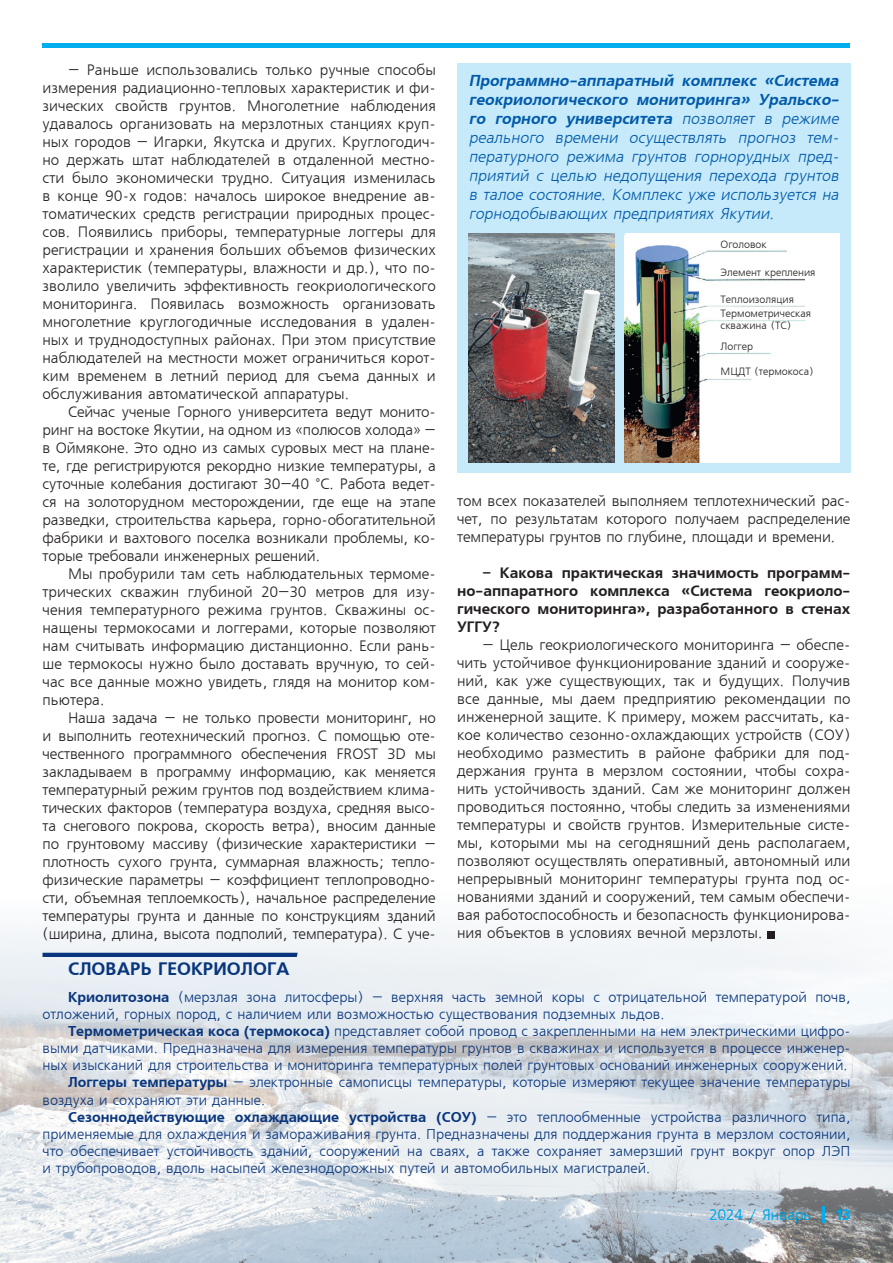
<style>
.page{position:relative;width:893px;height:1263px;background:#fff}
.page>*{position:absolute;margin:0;border:0;box-sizing:border-box;transform-origin:0 0}
.t1{font:18px "AXP Free Set C Bold";color:#08357c}
.t2{font:italic 15.75px/18.9px "Free Set CTT";color:#015aaa;text-align:justify}
.t3{font:15px/18px "Free Set CTT";letter-spacing:-.005em;color:#231f20;text-align:justify}
.t4{font:15px/18px "AXP Free Set C Bold";color:#231f20;text-align:justify}
.t5{font:15px "Free Set Cyrillic";color:#00aeef}
.t6{font:15px "Free Set Bold Cyrillic";color:#00aeef}
.t7{font:14.25px/17.1px "Free Set CTT";color:#08357c}
.t8{font:10.5px "Free Set CTT";color:#231f20}
.s1{font-family:"AXP Free Set C Bold"}
</style>
<div class="page">
<hr style="left:43px;top:44px;width:807px;height:4px;background:#00aeef">
<img style="left:0;top:929px;width:893px;height:334px">
<div style="left:457px;top:64px;width:393px;height:409px;background:#c6eafa"></div>
<div style="left:625px;top:233px;width:215px;height:230px;background:#fff"></div>
<img style="left:625px;top:245px;width:179px;height:218px">
<img style="left:469px;top:233px;width:145px;height:230px">
<svg style="left:43px;top:953px;width:255px;height:4px"></svg>
<div style="left:767px;top:931px;width:7px;height:8px;background:#231f20"></div>
<svg style="left:822px;top:1206px;width:2px;height:16px"></svg>
<p class="t3" style="left:43px;top:61px;width:395px;text-indent:26px">– Раньше использовались только ручные способы измерения радиационно-тепловых характеристик и фи&shy;зических свойств грунтов. Многолетние наблюдения удавалось организовать на мерзлотных станциях круп&shy;ных городов – Игарки, Якутска и других. Круглогодич&shy;но держать штат наблюдателей в отдаленной местно&shy;сти было экономически трудно. Ситуация изменилась в конце 90-х годов: началось широкое внедрение ав&shy;томатических средств регистрации природных процес&shy;сов. Появились приборы, температурные логгеры для регистрации и хранения больших объемов физических характеристик (температуры, влажности и др.), что по&shy;зволило увеличить эффективность геокриологического мониторинга. Появилась возможность организовать многолетние круглогодичные исследования в удален&shy;ных и труднодоступных районах. При этом присутствие наблюдателей на местности может ограничиться корот&shy;ким временем в летний период для съема данных и обслуживания автоматической аппаратуры.</p>
<p class="t3" style="left:43px;top:403px;width:395px;text-indent:26px">Сейчас ученые Горного университета ведут монито&shy;ринг на востоке Якутии, на одном из «полюсов холода» – в Оймяконе. Это одно из самых суровых мест на плане&shy;те, где регистрируются рекордно низкие температуры, а суточные колебания достигают 30–40 °С. Работа ведет&shy;ся на золоторудном месторождении, где еще на этапе разведки, строительства карьера, горно-обогатительной фабрики и вахтового поселка возникали проблемы, ко&shy;торые требовали инженерных решений.</p>
<p class="t3" style="left:43px;top:565px;width:395px;text-indent:26px">Мы пробурили там сеть наблюдательных термоме&shy;трических скважин глубиной 20–30 метров для изу&shy;чения температурного режима грунтов. Скважины ос&shy;нащены термокосами и логгерами, которые позволяют нам считывать информацию дистанционно. Если рань&shy;ше термокосы нужно было доставать вручную, то сей&shy;час все данные можно увидеть, глядя на монитор ком&shy;пьютера.</p>
<p class="t3" style="left:43px;top:709px;width:395px;text-indent:26px">Наша задача – не только провести мониторинг, но и выполнить геотехнический прогноз. С помощью оте&shy;чественного программного обеспечения FROST 3D мы закладываем в программу информацию, как меняется температурный режим грунтов под воздействием клима&shy;тических факторов (температура воздуха, средняя высо&shy;та снегового покрова, скорость ветра), вносим данные по грунтовому массиву (физические характеристики – плотность сухого грунта, суммарная влажность; тепло&shy;физические параметры – коэффициент теплопроводно&shy;сти, объемная теплоемкость), начальное распределение температуры грунта и данные по конструкциям зданий (ширина, длина, высота подполий, температура). С уче-</p>
<p class="t1" style="left:68px;top:958px;width:223px">СЛОВАРЬ ГЕОКРИОЛОГА</p>
<p class="t7" style="left:43px;top:989px;width:809px;text-indent:26px"><span class="s1">Криолитозона</span> (мерзлая зона литосферы) – верхняя часть земной коры с отрицательной температурой почв, отложений, горных пород, с наличием или возможностью существования подземных льдов.</p>
<p class="t7" style="left:43px;top:1023px;width:809px;text-align:justify;text-indent:26px"><span class="s1">Термометрическая коса (термокоса)</span> представляет собой провод с закрепленными на нем электрическими цифро&shy;выми датчиками. Предназначена для измерения температуры грунтов в скважинах и используется в процессе инженер&shy;ных изысканий для строительства и мониторинга температурных полей грунтовых оснований инженерных сооружений.</p>
<p class="t7" style="left:43px;top:1075px;width:809px;text-indent:26px"><span class="s1">Логгеры температуры</span> – электронные самописцы температуры, которые измеряют текущее значение температуры воздуха и сохраняют эти данные.</p>
<p class="t7" style="left:43px;top:1109px;width:809px;text-align:justify;text-indent:26px"><span class="s1">Сезоннодействующие охлаждающие устройства (СОУ)</span> – это теплообменные устройства различного типа, применяемые для охлаждения и замораживания грунта. Предназначены для поддержания грунта в мерзлом состоянии, что обеспечивает устойчивость зданий, сооружений на сваях, а также сохраняет замерзший грунт вокруг опор ЛЭП и трубопроводов, вдоль насыпей железнодорожных путей и автомобильных магистралей.</p>
<p class="t2" style="left:469px;top:72px;width:375px"><span class="s1">Программно-аппаратный комплекс «Система геокриологического мониторинга» Уральско&shy;го горного университета</span> позволяет в режиме реального времени осуществлять прогноз тем&shy;пературного режима грунтов горнорудных пред&shy;приятий с целью недопущения перехода грунтов в талое состояние. Комплекс уже используется на горнодобывающих предприятиях Якутии.</p>
<p class="t8" style="left:720px;top:239px;width:48px">Оголовок</p>
<p class="t8" style="left:720px;top:267px;width:96px">Элемент крепления</p>
<p class="t8" style="left:720px;top:294px;width:75px">Теплоизоляция</p>
<p class="t8" style="left:720px;top:341px;width:34px">Логгер</p>
<p class="t8" style="left:720px;top:366px;width:95px">МЦДТ (термокоса)</p>
<p class="t8" style="left:720px;top:308px;width:92px">Термометрическая</p>
<p class="t8" style="left:720px;top:320px;width:72px">скважина (ТС)</p>
<p class="t3" style="left:457px;top:492px;width:395px">том всех показателей выполняем теплотехнический рас&shy;чет, по результатам которого получаем распределение температуры грунтов по глубине, площади и времени.</p>
<p class="t4" style="left:457px;top:564px;width:395px;text-indent:26px">– Какова практическая значимость программ&shy;но-аппаратного комплекса «Система геокриоло&shy;гического мониторинга», разработанного в стенах УГГУ?</p>
<p class="t3" style="left:457px;top:636px;width:395px;text-indent:26px">– Цель геокриологического мониторинга – обеспе&shy;чить устойчивое функционирование зданий и сооруже&shy;ний, как уже существующих, так и будущих. Получив все данные, мы даем предприятию рекомендации по инженерной защите. К примеру, можем рассчитать, ка&shy;кое количество сезонно-охлаждающих устройств (СОУ) необходимо разместить в районе фабрики для под&shy;держания грунта в мерзлом состоянии, чтобы сохра&shy;нить устойчивость зданий. Сам же мониторинг должен проводиться постоянно, чтобы следить за изменениями температуры и свойств грунтов. Измерительные систе&shy;мы, которыми мы на сегодняшний день располагаем, позволяют осуществлять оперативный, автономный или непрерывный мониторинг температуры грунта под ос&shy;нованиями зданий и сооружений, тем самым обеспечи&shy;вая работоспособность и безопасность функционирова&shy;ния объектов в условиях вечной мерзлоты.</p>
<p class="t5" style="left:710px;top:1207px;width:104px">2024 / Январь</p>
<p class="t6" style="left:836px;top:1206px;width:17px">13</p>
</div>
